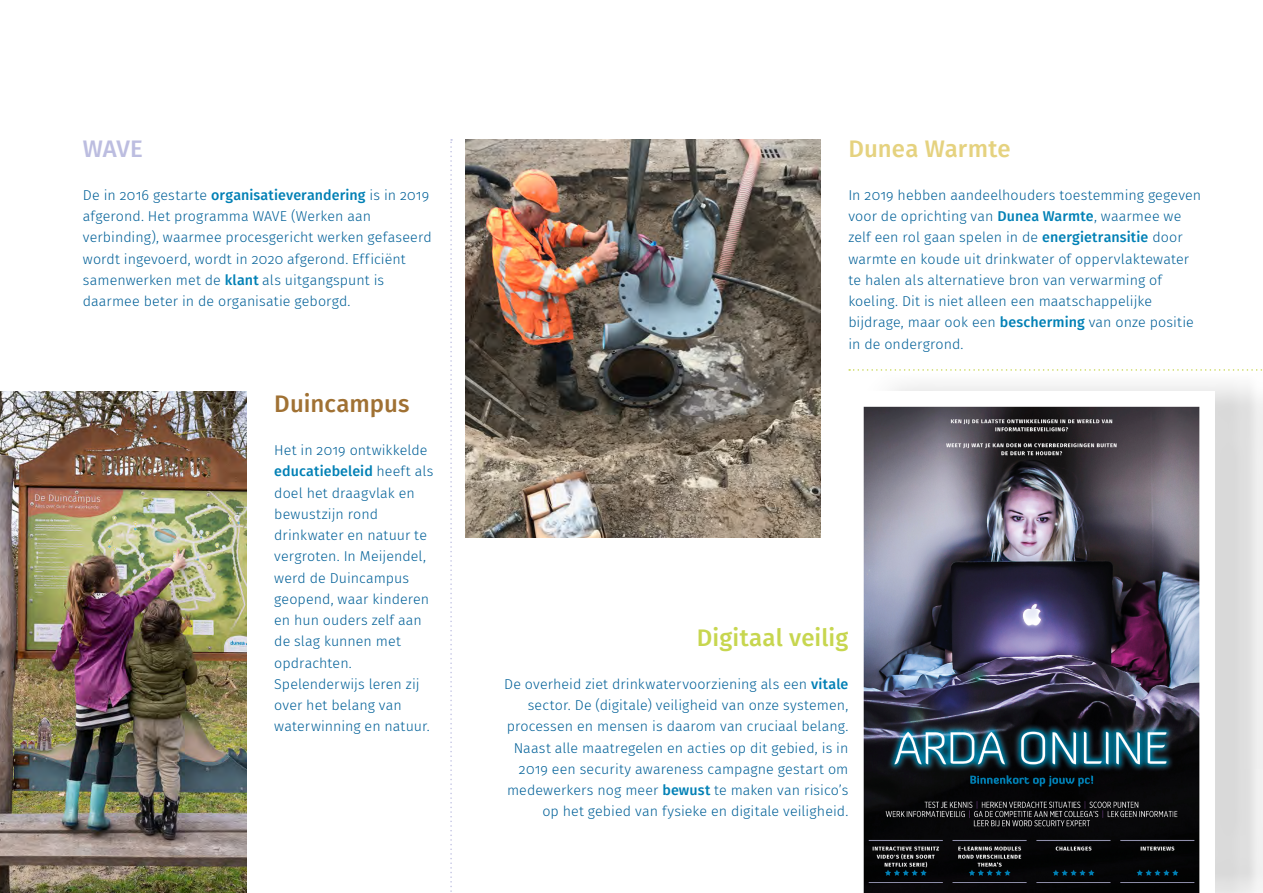
<style>
.page{position:relative;width:1263px;height:893px;background:#fff}
.page>*{position:absolute;margin:0;border:0;box-sizing:border-box;transform-origin:0 0}
._1_Hoofdkop_B{font:500 24px "Fira Sans";letter-spacing:.005em;color:#c7d64f}
._1_Hoofdkop_B-2{font:500 24px "Fira Sans";letter-spacing:.005em;color:#e5d27f}
._1_Hoofdkop_B-3{font:500 24px "Fira Sans";letter-spacing:.005em;color:#a07133}
._1_Hoofdkop_B-4{font:500 24px "Fira Sans";color:#bcbde0}
.Highlights_Body{font:300 14.25px/21.3px "Fira Sans";letter-spacing:.005em;color:#006098}
.s1{font-weight:500;color:#0080b5}
</style>
<div class="page">
<img style="left:0;top:391px;width:247px;height:502px">
<div style="left:867px;top:367px;width:396px;height:526px;background:#000;opacity:.15"></div>
<img style="left:863px;top:392px;width:352px;height:501px">
<img style="left:466px;top:140px;width:355px;height:398px">
<svg style="left:849px;top:369px;width:414px;height:2px"></svg>
<svg style="left:450px;top:139px;width:2px;height:753px"></svg>
<p class="_1_Hoofdkop_B-4" style="left:83px;top:130px;width:62px">WAVE</p>
<p class="Highlights_Body" style="left:83px;top:184px;width:350px">De in 2016 gestarte <span class="s1">organisatieverandering</span> is in 2019 afgerond. Het programma WAVE (Werken aan verbinding), waarmee procesgericht werken gefaseerd wordt ingevoerd, wordt in 2020 afgerond. Efficiënt samenwerken met de <span class="s1">klant</span> als uitgangspunt is daarmee beter in de organisatie geborgd.</p>
<p class="_1_Hoofdkop_B-3" style="left:274px;top:385px;width:137px">Duincampus</p>
<p class="Highlights_Body" style="left:274px;top:439px;width:161px">Het in 2019 ontwikkelde <span class="s1">educatiebeleid</span> heeft als doel het draagvlak en bewustzijn rond drinkwater en natuur te vergroten. In Meijendel, werd de Duincampus geopend, waar kinderen en hun ouders zelf aan de slag kunnen met opdrachten.<br>Spelenderwijs leren zij over het belang van waterwinning en natuur.</p>
<p class="_1_Hoofdkop_B-2" style="left:848px;top:130px;width:164px">Dunea Warmte</p>
<p class="Highlights_Body" style="left:848px;top:184px;width:354px">In 2019 hebben aandeelhouders toestemming gegeven voor de oprichting van <span class="s1">Dunea Warmte</span>, waarmee we zelf een rol gaan spelen in de <span class="s1">energietransitie</span> door warmte en koude uit drinkwater of oppervlaktewater te halen als alternatieve bron van verwarming of koeling. Dit is niet alleen een maatschappelijke bijdrage, maar ook een <span class="s1">bescherming</span> van onze positie in de ondergrond.</p>
<p class="_1_Hoofdkop_B" style="left:697px;top:619px;width:153px">Digitaal veilig</p>
<p class="Highlights_Body" style="left:504px;top:673px;width:346px;text-align:right">De overheid ziet drinkwatervoorziening als een <span class="s1">vitale </span>sector. De (digitale) veiligheid van onze systemen, processen en mensen is daarom van cruciaal belang.<br>Naast alle maatregelen en acties op dit gebied, is in 2019 een security awareness campagne gestart om medewerkers nog meer <span class="s1">bewust</span> te maken van risico’s op het gebied van fysieke en digitale veiligheid.</p>
</div>
